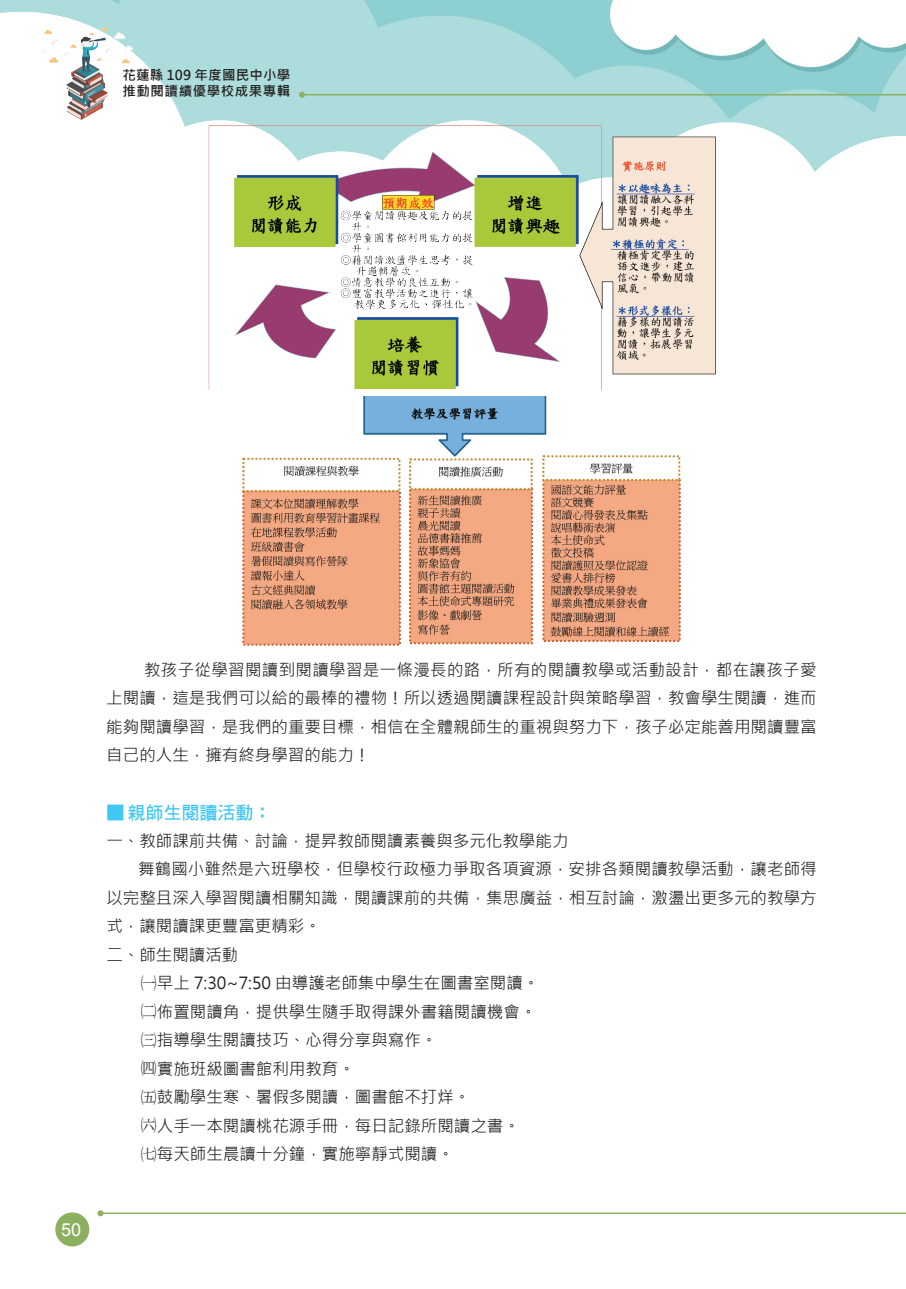
<style>
.page{position:relative;width:906px;height:1289px;background:#fff}
.page>*{position:absolute;margin:0;border:0;box-sizing:border-box;transform-origin:0 0}
.t1{font:18px "DF Hei Bd HK BF";color:#40c7f4}
.t2{font:18px "Arial";color:#fff}
.t3{font:16.5px/28.5px "Microsoft Jheng Hei";color:#231f20;text-align:justify}
.t4{font:700 13.5px/16.2px "Microsoft Jheng Hei";letter-spacing:.04em;color:#231f20}
.s1{font-family:"DF Hei Bd HKP BF"}
.s2{font-family:"MS Mincho"}
</style>
<div class="page">
<img style="left:0;top:0;width:906px;height:172px">
<div style="left:55px;top:1212px;width:34px;height:34px;background:#8cb060;border-radius:50%"></div>
<hr style="left:302px;top:94px;width:604px;height:1px;background:#8cb060">
<svg style="left:299px;top:92px;width:6px;height:6px"></svg>
<hr style="left:100px;top:1212px;width:806px;height:1px;background:#8cb060">
<svg style="left:97px;top:1210px;width:6px;height:6px"></svg>
<img style="left:43px;top:28px;width:89px;height:91px">
<img style="left:242px;top:396px;width:439px;height:250px">
<img style="left:201px;top:119px;width:520px;height:271px">
<p class="t4" style="left:122px;top:67px;width:169px">花蓮縣 109 年度國民中小學推動閱讀績優學校成果專輯</p>
<p class="t2" style="left:61px;top:1217px;width:22px">50</p>
<p class="t3" style="left:106px;top:655px;width:712px;text-indent:38px">教孩子從學習閱讀到閱讀學習是一條漫長的路，所有的閱讀教學或活動設計，都在讓孩子愛上閱讀，這是我們可以給的最棒的禮物！所以透過閱讀課程設計與策略學習，教會學生閱讀，進而能夠閱讀學習，是我們的重要目標，相信在全體親師生的重視與努力下，孩子必定能善用閱讀豐富自己的人生，擁有終身學習的能力！</p>
<p class="t1" style="left:106px;top:803px;width:167px"><span class="s1">■</span> 親師生閱讀活動：</p>
<p class="t3" style="left:106px;top:826px;width:464px">一、教師課前共備、討論，提昇教師閱讀素養與多元化教學能力</p>
<p class="t3" style="left:138px;top:854px;width:680px">舞鶴國小雖然是六班學校，但學校行政極力爭取各項資源，安排各類閱讀教學活動，讓老師得</p>
<p class="t3" style="left:106px;top:883px;width:712px">以完整且深入學習閱讀相關知識，閱讀課前的共備，集思廣益，相互討論，激盪出更多元的教學方</p>
<p class="t3" style="left:106px;top:911px;width:216px">式，讓閱讀課更豐富更精彩。</p>
<p class="t3" style="left:106px;top:940px;width:134px">二、師生閱讀活動</p>
<p class="t3" style="left:140px;top:968px;width:400px"><span class="s2">㈠</span>早上 7:30~7:50 由導護老師集中學生在圖書室閱讀。</p>
<p class="t3" style="left:140px;top:997px;width:398px"><span class="s2">㈡</span>佈置閱讀角，提供學生隨手取得課外書籍閱讀機會。</p>
<p class="t3" style="left:140px;top:1025px;width:299px"><span class="s2">㈢</span>指導學生閱讀技巧、心得分享與寫作。</p>
<p class="t3" style="left:140px;top:1054px;width:216px"><span class="s2">㈣</span>實施班級圖書館利用教育。</p>
<p class="t3" style="left:140px;top:1082px;width:332px"><span class="s2">㈤</span>鼓勵學生寒、暑假多閱讀，圖書館不打烊。</p>
<p class="t3" style="left:140px;top:1111px;width:381px"><span class="s2">㈥</span>人手一本閱讀桃花源手冊，每日記錄所閱讀之書。</p>
<p class="t3" style="left:140px;top:1140px;width:315px"><span class="s2">㈦</span>每天師生晨讀十分鐘，實施寧靜式閱讀。</p>
</div>
